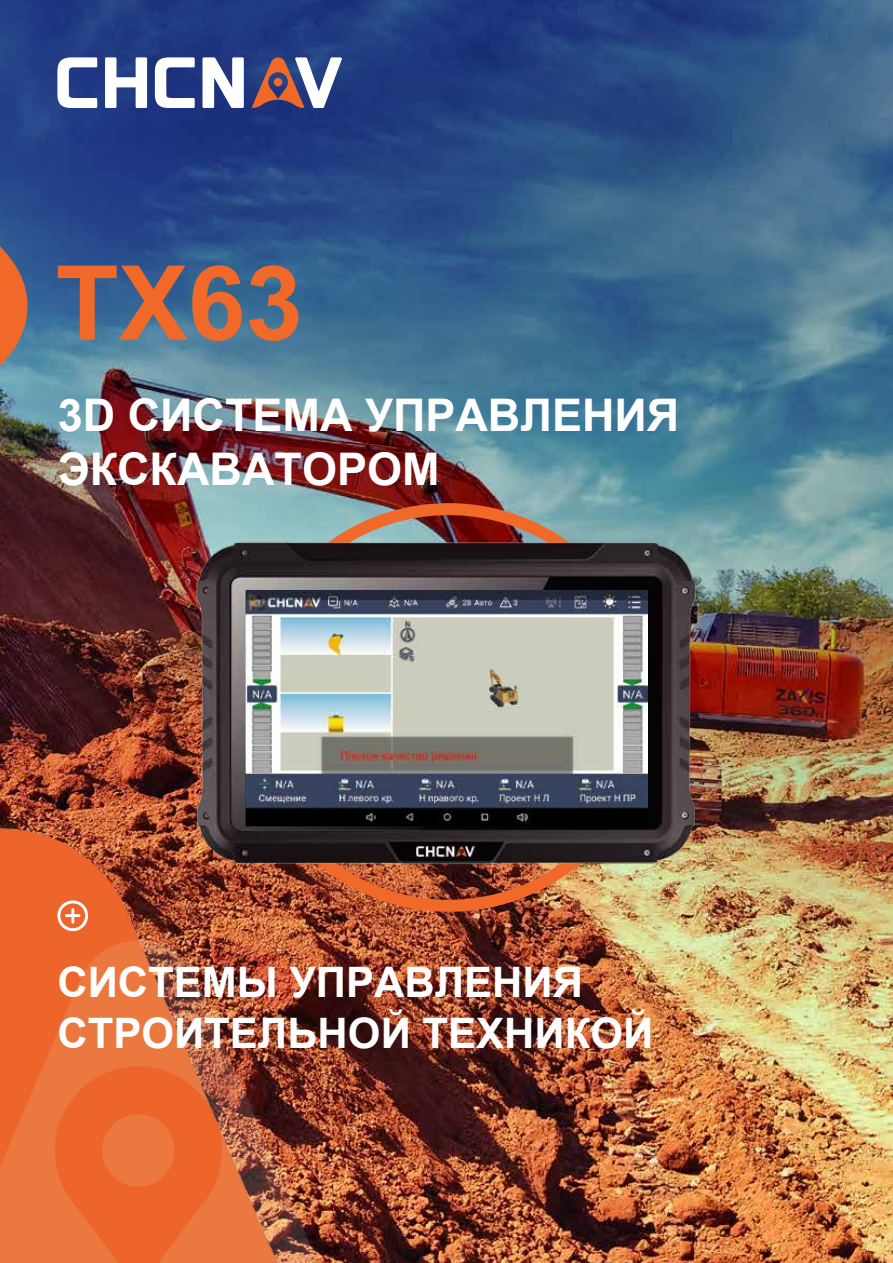
<style>
.page{position:relative;width:893px;height:1263px;background:#fff}
.page>*{position:absolute;margin:0;border:0;box-sizing:border-box;transform-origin:0 0}
.t1{font:700 103.5px "Arial";color:#f06929}
.t2{font:700 45px/54px "Arial";color:#fff}
.t3{font:700 42px/50.4px "Arial";color:#fff}
</style>
<div class="page">
<img style="left:0;top:0;width:893px;height:1263px">
<svg style="left:202px;top:57px;width:42px;height:51px"></svg>
<svg style="left:105px;top:57px;width:42px;height:51px"></svg>
<svg style="left:57px;top:57px;width:40px;height:51px"></svg>
<svg style="left:155px;top:57px;width:40px;height:51px"></svg>
<svg style="left:252px;top:57px;width:90px;height:51px"></svg>
<div style="left:274px;top:78px;width:8px;height:8px;background:#f06929;border-radius:50%"></div>
<svg style="left:0;top:224px;width:28px;height:164px;background:#987066"></svg>
<img style="left:0;top:779px;width:355px;height:484px">
<svg style="left:57px;top:900px;width:31px;height:31px"></svg>
<img style="left:149px;top:517px;width:556px;height:367px">
<img style="left:246px;top:591px;width:401px;height:234px">
<h1 class="t1" style="left:56px;top:230px;width:249px">TX63</h1>
<p class="t2" style="left:58px;top:389px;width:623px">3D СИСТЕМА УПРАВЛЕНИЯ<br>ЭКСКАВАТОРОМ</p>
<p class="t3" style="left:57px;top:958px;width:597px">СИСТЕМЫ УПРАВЛЕНИЯ<br>СТРОИТЕЛЬНОЙ ТЕХНИКОЙ</p>
</div>
